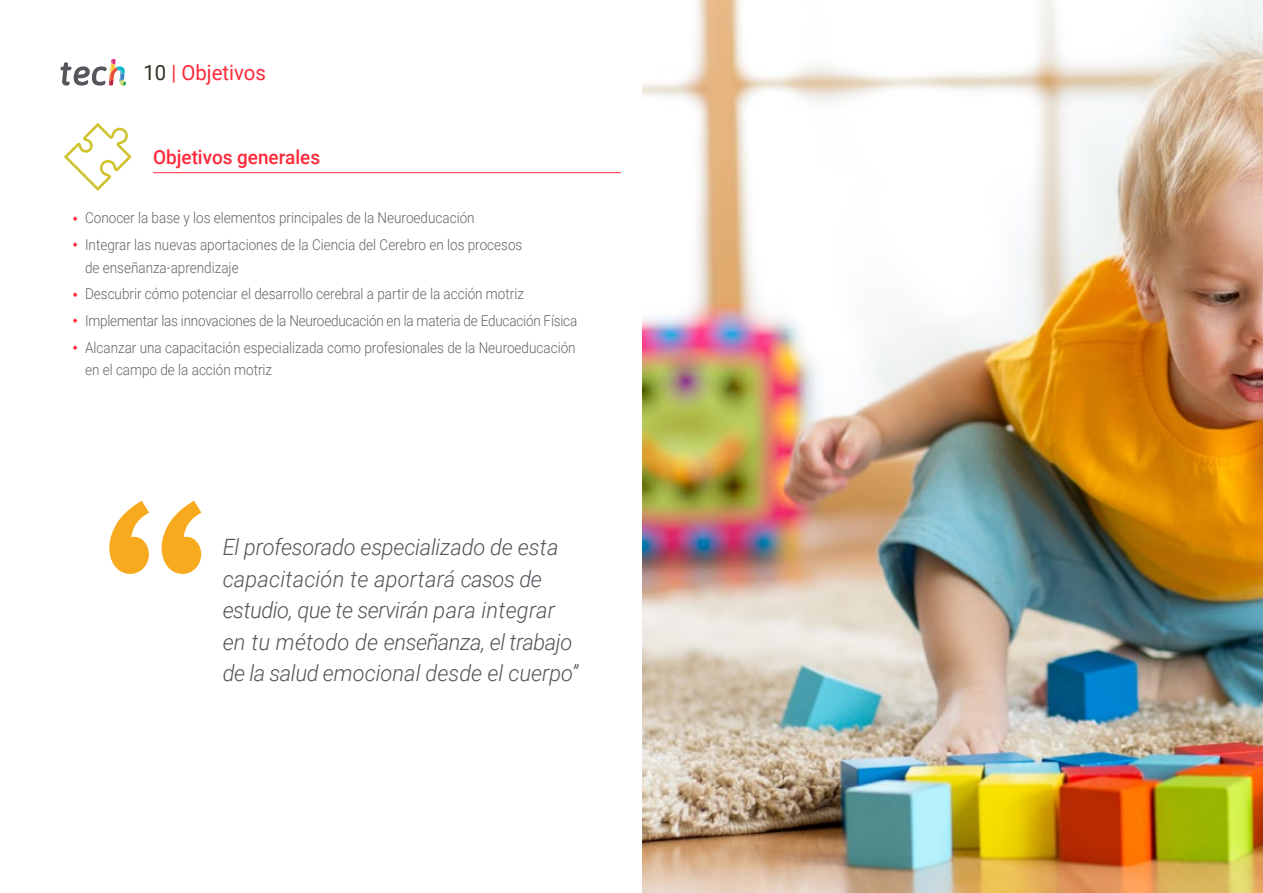
<style>
.page{position:relative;width:1263px;height:893px;background:#fff}
.page>*{position:absolute;margin:0;border:0;box-sizing:border-box;transform-origin:0 0}
.t1{font:italic 300 22.5px/31.5px "Roboto";letter-spacing:-.01em;color:#52555b}
.t2{font:21px "Roboto";color:#ff293a}
.t3{font:500 19.5px "Roboto";color:#ff293a}
.t4{font:300 15px/26.7px "Roboto";color:#61646a;scale:.9 1}
.s1{color:#312e20}
</style>
<div class="page">
<img style="left:642px;top:0;width:621px;height:893px">
<svg style="left:109px;top:501px;width:92px;height:73px"></svg>
<hr style="left:153px;top:172px;width:468px;height:1px;background:#ff293a">
<svg style="left:64px;top:123px;width:68px;height:68px"></svg>
<svg style="left:61px;top:59px;width:65px;height:27px"></svg>
<h2 class="t2" style="left:144px;top:57px;width:124px"><span class="s1">10</span> | Objetivos</h2>
<h3 class="t3" style="left:153px;top:144px;width:169px">Objetivos generales</h3>
<p class="t4" style="left:85px;top:204px;width:487px">Conocer la base y los elementos principales de la Neuroeducación<br>Integrar las nuevas aportaciones de la Ciencia del Cerebro en los procesos</p>
<p class="t4" style="left:85px;top:253px;width:548px">de enseñanza-aprendizaje<br>Descubrir cómo potenciar el desarrollo cerebral a partir de la acción motriz Implementar las innovaciones de la Neuroeducación en la materia de Educación Física Alcanzar una capacitación especializada como profesionales de la Neuroeducación</p>
<p class="t4" style="left:85px;top:356px;width:209px">en el campo de la acción motriz</p>
<h1 class="t1" style="left:223px;top:531px;width:357px">El profesorado especializado de esta capacitación te aportará casos de estudio, que te servirán para integrar en tu método de enseñanza, el trabajo de la salud emocional desde el cuerpo”</h1>
</div>
